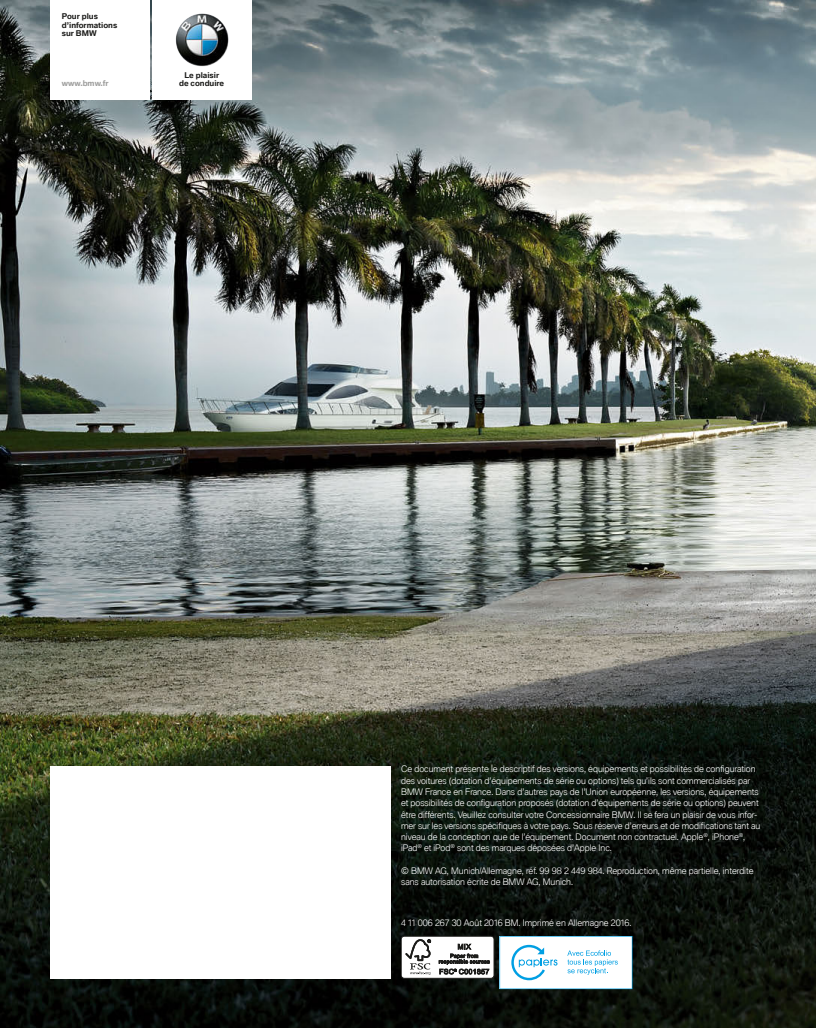
<style>
.page{position:relative;width:816px;height:1028px;background:#fff}
.page>*{position:absolute;margin:0;border:0;box-sizing:border-box;transform-origin:0 0}
.t1{font:300 8.75px/11.2px "BMW Type Global Pro";color:#fff}
.t2{font:700 7.75px/8.4px "BMW Type Global Pro";color:#1c1c1a}
.t3{font:700 7.75px "BMW Type Global Pro";color:#9d9d9c}
</style>
<div class="page">
<img style="left:1px;top:0;width:814px;height:1028px">
<div style="left:50px;top:0;width:99px;height:100px;background:#fff"></div>
<div style="left:152px;top:0;width:100px;height:100px;background:#fff"></div>
<div style="left:50px;top:766px;width:340px;height:212px;background:#fff"></div>
<img style="left:175px;top:14px;width:54px;height:53px">
<div style="left:401px;top:936px;width:93px;height:42px;background:#fff;border-radius:3px"></div>
<div style="left:401px;top:936px;width:93px;height:42px;border:1px solid #1c1c1a;border-radius:3px"></div>
<svg style="left:405px;top:939px;width:26px;height:36px"></svg>
<svg style="left:439px;top:943px;width:50px;height:31px"></svg>
<svg style="left:499px;top:936px;width:133px;height:53px"></svg>
<p class="t2" style="left:62px;top:12px;width:57px">Pour plus d’informations sur BMW</p>
<p class="t3" style="left:62px;top:79px;width:48px">www.bmw.fr</p>
<p class="t2" style="left:179px;top:71px;width:47px;text-align:center">Le plaisir de conduire</p>
<p class="t1" style="left:401px;top:764px;width:360px">Ce document présente le descriptif des versions, équipements et possibilités de configuration des voitures (dotation d’équipements de série ou options) tels qu’ils sont commercialisés par BMW France en France. Dans d’autres pays de l’Union européenne, les versions, équipements et possibilités de configuration proposés (dotation d’équipements de série ou options) peuvent être différents. Veuillez consulter votre Concessionnaire BMW. Il se fera un plaisir de vous infor&shy;mer sur les versions spécifiques à votre pays. Sous réserve d’erreurs et de modifications tant au niveau de la conception que de l’équipement. Document non contractuel. Apple<sup>®</sup>, iPhone<sup>®</sup>, iPad<sup>®</sup> et iPod<sup>®</sup> sont des marques déposées d’Apple Inc.</p>
<p class="t1" style="left:401px;top:865px;width:354px">© BMW AG, Munich/Allemagne, réf. 99 98 2 449 984. Reproduction, même partielle, interdite sans autorisation écrite de BMW AG, Munich.</p>
<p class="t1" style="left:401px;top:917px;width:232px">4 11 006 267 30 Août 2016 BM. Imprimé en Allemagne 2016.</p>
</div>
